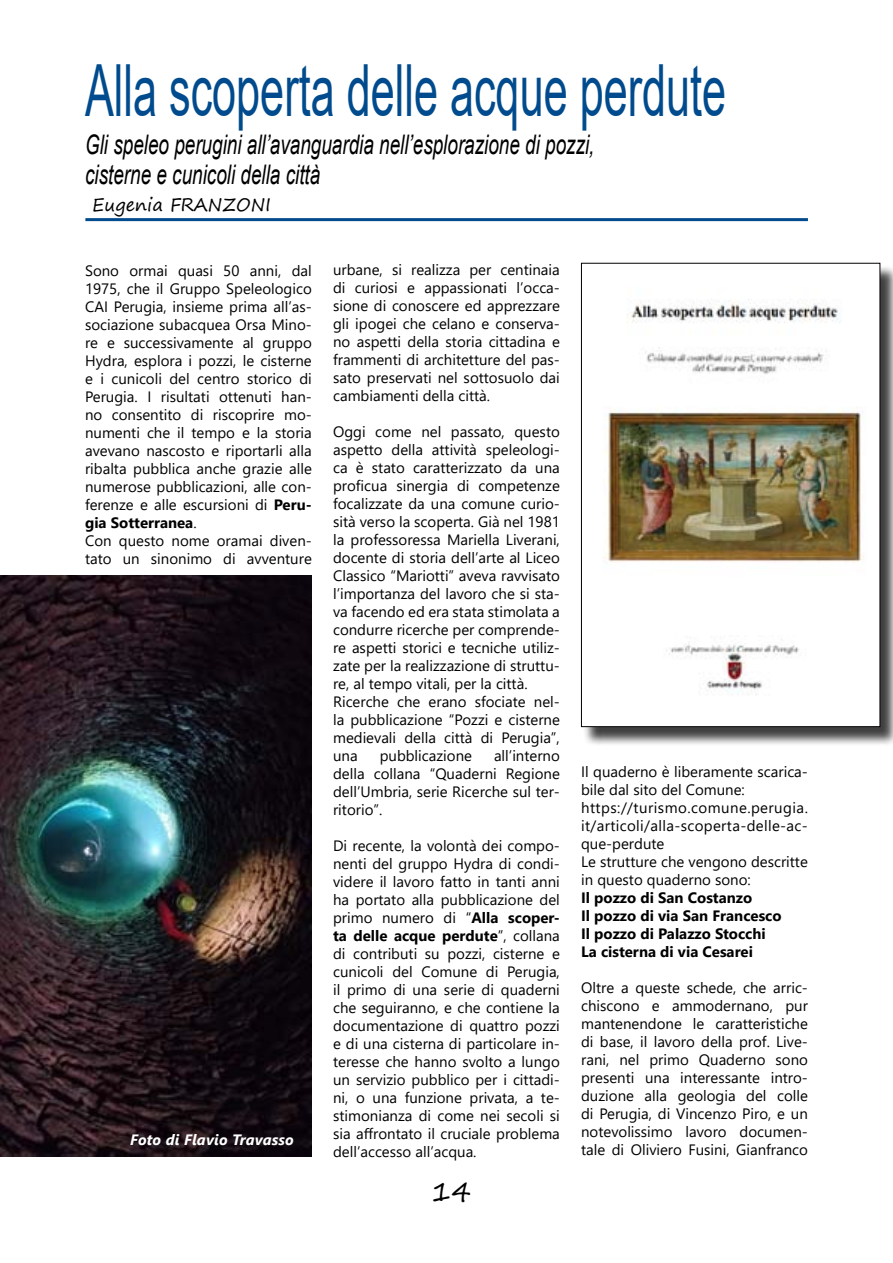
<style>
.page{position:relative;width:893px;height:1263px;background:#fff}
.page>*{position:absolute;margin:0;border:0;box-sizing:border-box;transform-origin:0 0}
.t1{font:72px "Arial";color:#004b8d;scale:.6 1}
.t2{font:italic 27px/30px "Arial";color:#000;scale:.7 1}
.t3{font:27px "Segoe Print";color:#000}
.t4{font:18px "Segoe Print";color:#000}
.t5{font:15px/18px "Segoe UI";color:#000;text-align:justify}
.t6{font:700 15px/18px "Segoe UI";color:#000}
.t7{font:italic 700 15px "Segoe UI";letter-spacing:.01em;color:#fff}
.s1{font-weight:700}
</style>
<div class="page">
<hr style="left:85px;top:218px;width:723px;height:3px;background:#004b8d">
<div style="left:584px;top:265px;width:309px;height:480px;background:#000;opacity:.75"></div>
<img style="left:584px;top:265px;width:294px;height:460px">
<div style="left:581px;top:263px;width:299px;height:464px;border:1px solid #000"></div>
<img style="left:0;top:575px;width:312px;height:582px">
<h1 class="t1" style="left:85px;top:41px;width:1070px">Alla scoperta delle acque perdute</h1>
<h2 class="t2" style="left:85px;top:130px;width:729px">Gli speleo perugini all’avanguardia nell’esplorazione di pozzi, cisterne e cunicoli della città</h2>
<p class="t4" style="left:92px;top:189px;width:180px">Eugenia FRANZONI</p>
<p class="t5" style="left:85px;top:260px;width:228px;text-align:left">Sono ormai quasi 50 anni, dal<br>1975, che il Gruppo Speleologico<br>CAI Perugia, insieme prima all’as&shy;sociazione subacquea Orsa Mino&shy;re e successivamente al gruppo<br>Hydra, esplora i pozzi, le cisterne e i cunicoli del centro storico di<br>Perugia. I risultati ottenuti han&shy;no consentito di riscoprire mo&shy;numenti che il tempo e la storia avevano nascosto e riportarli alla ribalta pubblica anche grazie alle numerose pubblicazioni, alle con&shy;ferenze e alle escursioni di <span class="s1">Peru&shy;gia Sotterranea</span>.<br>Con questo nome oramai diven&shy;tato un sinonimo di avventure</p>
<p class="t7" style="left:130px;top:1125px;width:165px">Foto di Flavio Travasso</p>
<p class="t5" style="left:333px;top:259px;width:228px">urbane, si realizza per centinaia di curiosi e appassionati l’occa&shy;sione di conoscere ed apprezzare gli ipogei che celano e conserva&shy;no aspetti della storia cittadina e frammenti di architetture del pas&shy;sato preservati nel sottosuolo dai cambiamenti della città.</p>
<p class="t5" style="left:333px;top:421px;width:228px;text-align:left">Oggi come nel passato, questo aspetto della attività speleologi&shy;ca è stato caratterizzato da una proficua sinergia di competenze focalizzate da una comune curio&shy;sità verso la scoperta. Già nel 1981 la professoressa Mariella Liverani, docente di storia dell’arte al Liceo Classico “Mariotti” aveva ravvisato l’importanza del lavoro che si sta&shy;va facendo ed era stata stimolata a condurre ricerche per comprende&shy;re aspetti storici e tecniche utiliz&shy;zate per la realizzazione di struttu&shy;re, al tempo vitali, per la città.<br>Ricerche che erano sfociate nel&shy;la pubblicazione “Pozzi e cisterne medievali della città di Perugia”, una</p>
<p class="t5" style="left:333px;top:745px;width:228px;text-indent:161px">all’interno della collana “Quaderni Regione dell’Umbria, serie Ricerche sul ter&shy;ritorio”.</p>
<p class="t5" style="left:333px;top:835px;width:228px">Di recente, la volontà dei compo&shy;nenti del gruppo Hydra di condi&shy;videre il lavoro fatto in tanti anni ha portato alla pubblicazione del primo numero di “<span class="s1">Alla scoper&shy;ta delle acque perdute</span>”, collana di contributi su pozzi, cisterne e cunicoli del Comune di Perugia, il primo di una serie di quaderni che seguiranno, e che contiene la documentazione di quattro pozzi e di una cisterna di particolare in&shy;teresse che hanno svolto a lungo un servizio pubblico per i cittadi&shy;ni, o una funzione privata, a te&shy;stimonianza di come nei secoli si sia affrontato il cruciale problema dell’accesso all’acqua.</p>
<p class="t5" style="left:380px;top:745px;width:94px">pubblicazione</p>
<h2 class="t3" style="left:432px;top:1167px;width:41px">14</h2>
<p class="t5" style="left:581px;top:762px;width:228px;text-align:left">Il quaderno è liberamente scarica&shy;bile dal sito del Comune: https://turismo.comune.perugia. it/articoli/alla-scoperta-delle-ac&shy;que-perdute<br>Le strutture che vengono descritte in questo quaderno sono:</p>
<p class="t6" style="left:581px;top:888px;width:202px">Il pozzo di San Costanzo<br>Il pozzo di via San Francesco<br>Il pozzo di Palazzo Stocchi<br>La cisterna di via Cesarei</p>
<p class="t5" style="left:581px;top:978px;width:228px">Oltre a queste schede, che arric&shy;chiscono e ammodernano, pur mantenendone le caratteristiche di base, il lavoro della prof. Live&shy;rani, nel primo Quaderno sono presenti una interessante intro&shy;duzione alla geologia del colle di Perugia, di Vincenzo Piro, e un notevolissimo lavoro documen&shy;tale di Oliviero Fusini, Gianfranco</p>
</div>
